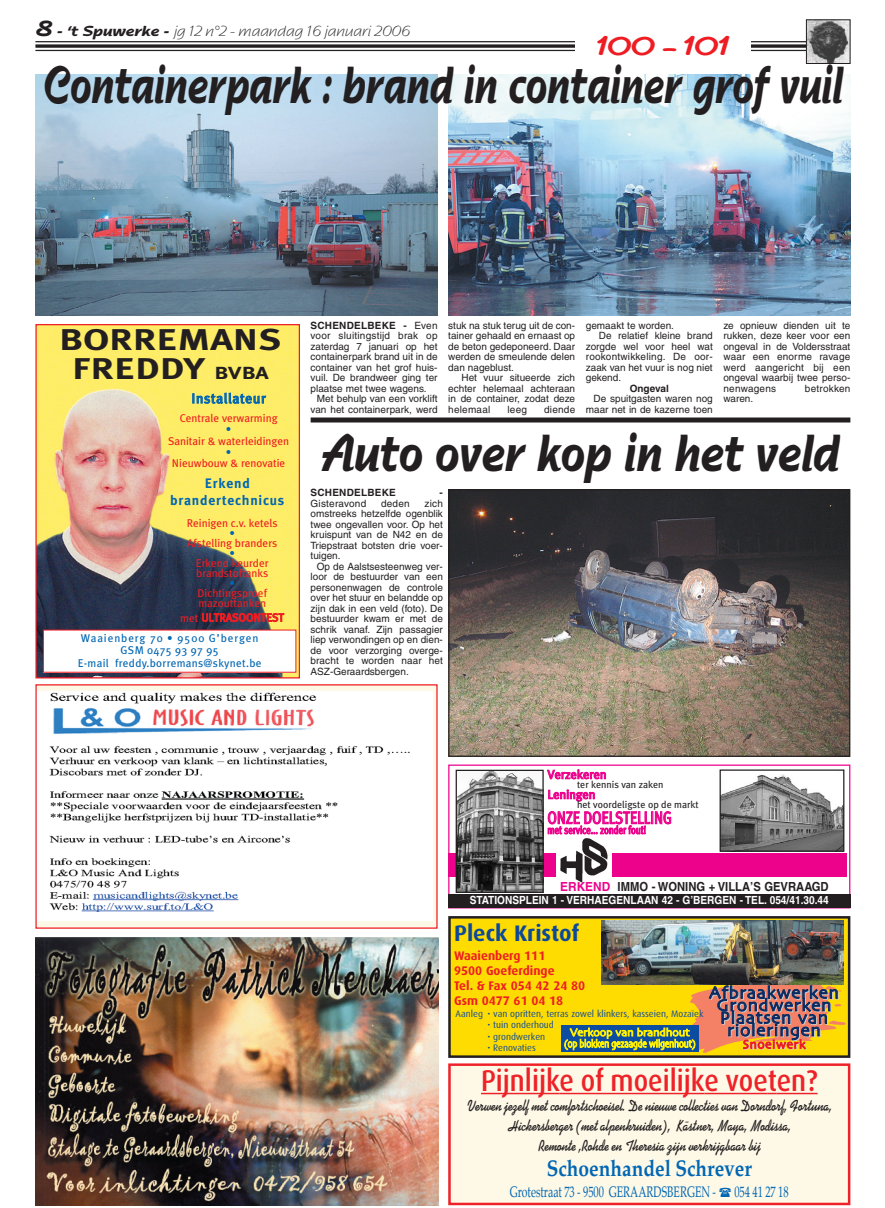
<style>
.page{position:relative;width:885px;height:1208px;background:#fff}
.page>*{position:absolute;margin:0;border:0;box-sizing:border-box;transform-origin:0 0}
.t1{font:700 53.75px "Nadianne";color:#231f20;scale:.66 1}
.t2{font:700 53.75px "Nadianne";color:#231f20;scale:.75 1}
.t3{font:500 30px "Dax";color:#ee2229;scale:.9 1}
.t4{font:700 30px/28.8px "Meta Plus";color:#231f20;text-align:center;scale:1.3 1}
.t5{font:30px "Cosmic";letter-spacing:-.06em;color:#ee1d23;scale:1.5 1}
.t6{font:700 22.5px "Palatino";color:#0166b3;scale:.85 1}
.t7{font:700 22.5px "Dax";color:#0d4999}
.t8{font:700 17.5px/20px "Swing";color:#231f20;text-align:center;scale:.8 1}
.t9{font:17.5px/12.5px "Skia";letter-spacing:.045em;color:#092a62;text-align:center}
.t10{font:17.5px "Meta Plus";color:#ed028c;scale:.8 1}
.t11{font:15px "Palatino";color:#0166b3;scale:.7 1}
.t12{font:15px "Nadianne";color:#231f20}
.t13{font:700 13.75px/16.5px "Meta Plus";letter-spacing:.055em;color:#0166b3;text-align:center}
.t14{font:13.75px "Meta Plus";letter-spacing:.05em;color:#0166b3}
.t15{font:700 12.5px/15px "Dax";color:#ee1e24}
.t16{font:700 12.5px "Helvetica";color:#231f20;scale:.9 1}
.t17{font:12.5px "Meta Plus";letter-spacing:-.005em;color:#ed028c}
.t18{font:12.5px "Skia";letter-spacing:.045em;color:#ee1d23}
.t19{font:11.25px/10px "Meta Plus";color:#ee1d23}
.t20{font:11.25px/12.5px "Meta Plus";letter-spacing:.025em;color:#0166b3;text-align:center}
.t21{font:700 11.25px "Helvetica";color:#fff;scale:.9 1}
.t22{font:11.25px/11.2px "Skia";color:#fff101;text-align:center}
.t23{font:11.25px "Meta Plus";color:#ed028c;scale:.8 1}
.t24{font:10px/10.5px "Helvetica";color:#231f20;text-align:justify}
.t25{font:10px "Helvetica";letter-spacing:.02em;color:#231f20}
.t26{font:10px "Meta Plus";color:#231f20}
.t27{font:700 10px "Helvetica";letter-spacing:.02em;color:#231f20}
.t28{font:700 10px "Helvetica";color:#231f20}
.t29{font:9.38px "Dax";color:#0d4999}
.s1{font-weight:700;font-size:22.5px}
.s2{font-weight:700}
.s3{font-size:17.5px}
.s4{color:#ed028c}
</style>
<div class="page">
<div style="left:448px;top:764px;width:402px;height:144px;border:1px solid #ed028c"></div>
<div style="left:448px;top:853px;width:399px;height:24px;background:#ed028c"></div>
<img style="left:458px;top:771px;width:84px;height:120px">
<div style="left:456px;top:769px;width:88px;height:124px;border:1px solid #231f20"></div>
<div style="left:556px;top:837px;width:56px;height:45px;background:#fff"></div>
<img style="left:560px;top:838px;width:48px;height:44px">
<img style="left:722px;top:774px;width:120px;height:75px">
<div style="left:720px;top:769px;width:124px;height:82px;border:1px solid #231f20"></div>
<div style="left:448px;top:894px;width:402px;height:14px;background:#231f20"></div>
<img style="left:35px;top:937px;width:403px;height:268px">
<div style="left:36px;top:685px;width:401px;height:243px;background:#fef9e7"></div>
<img style="left:37px;top:691px;width:395px;height:229px">
<div style="left:35px;top:684px;width:403px;height:244px;border:1px solid #ee1d23"></div>
<div style="left:449px;top:917px;width:400px;height:139px;background:#ffdc01"></div>
<div style="left:448px;top:916px;width:402px;height:141px;border:2px solid #231f20"></div>
<svg style="left:690px;top:978px;width:156px;height:75px"></svg>
<div style="left:561px;top:1025px;width:138px;height:26px;background:#0d4da1"></div>
<img style="left:602px;top:920px;width:241px;height:64px">
<img style="left:37px;top:326px;width:261px;height:350px">
<div style="left:35px;top:324px;width:265px;height:354px;border:1px solid #ee1d23"></div>
<div style="left:43px;top:630px;width:253px;height:42px;background:#fff"></div>
<div style="left:449px;top:1064px;width:400px;height:139px;background:#fef9e7"></div>
<hr style="left:481px;top:1092px;width:79px;height:2px;background:#ee2229">
<hr style="left:560px;top:1092px;width:35px;height:2px;background:#ee2229">
<hr style="left:595px;top:1092px;width:110px;height:2px;background:#ee2229">
<hr style="left:704px;top:1092px;width:35px;height:2px;background:#ee2229">
<hr style="left:739px;top:1092px;width:29px;height:2px;background:#ee2229">
<svg style="left:768px;top:1092px;width:9px;height:2px"></svg>
<hr style="left:777px;top:1092px;width:41px;height:2px;background:#ee2229">
<div style="left:448px;top:1063px;width:402px;height:142px;border:2px solid #ee2229"></div>
<hr style="left:35px;top:41px;width:815px;height:1px;background:#231f20">
<svg style="left:35px;top:44px;width:771px;height:4px;background:#474444"></svg>
<hr style="left:35px;top:50px;width:815px;height:1px;background:#231f20">
<img style="left:808px;top:21px;width:40px;height:41px">
<div style="left:806px;top:19px;width:44px;height:45px;border:1px solid #231f20"></div>
<div style="left:575px;top:27px;width:176px;height:37px;background:#fff"></div>
<img style="left:448px;top:74px;width:402px;height:241px">
<img style="left:450px;top:491px;width:398px;height:264px">
<div style="left:448px;top:489px;width:402px;height:268px;border:1px solid #231f20"></div>
<img style="left:35px;top:74px;width:403px;height:241px">
<div style="left:311px;top:417px;width:539px;height:5px;background:#231f20"></div>
<h3 class="t12" style="left:35px;top:23px;width:377px"><span class="s1">8</span> <span class="s2">- ‘t Spuwerke -</span> jg 12 n°2 - maandag 16 januari 2006</h3>
<h2 class="t5" style="left:596px;top:27px;width:92px">100 - 101</h2>
<h1 class="t1" style="left:43px;top:67px;width:1214px">Containerpark : brand in container grof vuil</h1>
<h2 class="t4" style="left:59px;top:327px;width:173px">BORREMANS<br>FREDDY <span class="s3">BVBA</span></h2>
<h3 class="t14" style="left:191px;top:393px;width:76px">Installateur</h3>
<p class="t19" style="left:180px;top:414px;width:99px">Centrale verwarming</p>
<p class="t20" style="left:226px;top:424px;width:7px">•</p>
<p class="t19" style="left:168px;top:436px;width:123px">Sanitair &amp; waterleidingen</p>
<p class="t20" style="left:226px;top:446px;width:7px">•</p>
<p class="t19" style="left:172px;top:459px;width:115px">Nieuwbouw &amp; renovatie</p>
<h3 class="t13" style="left:170px;top:476px;width:116px">Erkend brandertechnicus</h3>
<p class="t19" style="left:187px;top:518px;width:92px">Reinigen c.v. ketels</p>
<p class="t20" style="left:229px;top:527px;width:7px">•</p>
<p class="t19" style="left:187px;top:538px;width:92px">Afstelling branders</p>
<p class="t20" style="left:229px;top:547px;width:7px">•</p>
<p class="t19" style="left:196px;top:558px;width:74px">Erkend keurder brandstoftanks</p>
<p class="t20" style="left:229px;top:577px;width:7px">•</p>
<p class="t19" style="left:197px;top:588px;width:71px">Dichtingsproef mazouttanken</p>
<p class="t19" style="left:180px;top:613px;width:105px">met ULTRASOONTEST</p>
<p class="t20" style="left:78px;top:632px;width:185px">Waaienberg 70 • 9500 G’bergen<br>GSM 0475 93 97 95<br>E-mail freddy.borremans@skynet.be</p>
<p class="t24" style="left:311px;top:321px;width:128px"><span class="s2">SCHENDELBEKE -</span> Even voor sluitingstijd brak op zaterdag 7 januari op het containerpark brand uit in de container van het grof huis&shy;vuil. De brandweer ging ter plaatse met twee wagens.</p>
<p class="t24" style="left:311px;top:394px;width:128px;text-align:right">Met behulp van een vorklift van het containerpark, werd</p>
<p class="t24" style="left:448px;top:321px;width:128px">stuk na stuk terug uit de con&shy;tainer gehaald en ernaast op de beton gedeponeerd. Daar werden de smeulende delen dan nageblust.</p>
<p class="t24" style="left:448px;top:373px;width:128px;text-indent:13px">Het vuur situeerde zich echter helemaal achteraan in de container, zodat deze helemaal</p>
<p class="t24" style="left:507px;top:405px;width:21px">leeg</p>
<p class="t24" style="left:544px;top:405px;width:33px">diende</p>
<p class="t24" style="left:586px;top:321px;width:90px">gemaakt te worden.</p>
<p class="t24" style="left:599px;top:331px;width:115px">De relatief kleine brand</p>
<p class="t24" style="left:586px;top:342px;width:128px">zorgde wel voor heel wat</p>
<p class="t25" style="left:586px;top:353px;width:128px">rookontwikkeling. De oor-</p>
<p class="t24" style="left:586px;top:363px;width:128px">zaak van het vuur is nog niet</p>
<p class="t24" style="left:586px;top:373px;width:37px">gekend.</p>
<p class="t28" style="left:630px;top:384px;width:41px">Ongeval</p>
<p class="t24" style="left:586px;top:394px;width:128px;text-align:right">De spuitgasten waren nog maar net in de kazerne toen</p>
<p class="t24" style="left:723px;top:321px;width:129px">ze opnieuw dienden uit te rukken, deze keer voor een ongeval in de Voldersstraat waar een enorme ravage werd aangericht bij een ongeval waarbij twee perso&shy;nenwagens</p>
<p class="t25" style="left:805px;top:384px;width:47px">betrokken</p>
<p class="t24" style="left:723px;top:394px;width:31px">waren.</p>
<h1 class="t2" style="left:321px;top:435px;width:694px">Auto over kop in het veld</h1>
<p class="t27" style="left:311px;top:489px;width:87px">SCHENDELBEKE</p>
<p class="t27" style="left:440px;top:489px;width:5px">-</p>
<p class="t25" style="left:311px;top:499px;width:57px">Gisteravond</p>
<p class="t24" style="left:381px;top:499px;width:30px">deden</p>
<p class="t24" style="left:311px;top:499px;width:134px;text-indent:114px">zich omstreeks hetzelfde ogenblik twee ongevallen voor. Op het kruispunt van de N42 en de Triepstraat botsten drie voer&shy;tuigen.</p>
<p class="t24" style="left:311px;top:562px;width:134px;text-indent:6px">Op de Aalstsesteenweg ver&shy;loor de bestuurder van een personenwagen de controle over het stuur en belandde op zijn dak in een veld (foto). De bestuurder kwam er met de schrik vanaf. Zijn passagier liep verwondingen op en dien&shy;de voor verzorging overge&shy;bracht te worden naar het ASZ-Geraardsbergen.</p>
<p class="t17" style="left:548px;top:769px;width:61px">Verzekeren</p>
<p class="t26" style="left:577px;top:780px;width:88px">ter kennis van zaken</p>
<p class="t17" style="left:548px;top:789px;width:49px">Leningen</p>
<p class="t26" style="left:577px;top:800px;width:123px">het voordeligste op de markt</p>
<h3 class="t10" style="left:548px;top:811px;width:157px">ONZE DOELSTELLING</h3>
<p class="t23" style="left:547px;top:825px;width:125px">met service... zonder fout!</p>
<p class="t16" style="left:560px;top:882px;width:300px"><span class="s4">ERKEND</span> IMMO - WONING + VILLA’S GEVRAAGD</p>
<p class="t21" style="left:470px;top:895px;width:400px">STATIONSPLEIN 1 - VERHAEGENLAAN 42 - G’BERGEN - TEL. 054/41.30.44</p>
<h3 class="t7" style="left:454px;top:923px;width:127px">Pleck Kristof</h3>
<p class="t15" style="left:454px;top:948px;width:133px">Waaienberg 111<br>9500 Goeferdinge<br>Tel. &amp; Fax 054 42 24 80<br>Gsm 0477 61 04 18</p>
<p class="t29" style="left:456px;top:1009px;width:250px">Aanleg • van opritten, terras zowel klinkers, kasseien, Mozaïek</p>
<p class="t29" style="left:487px;top:1021px;width:68px">• tuin onderhoud</p>
<p class="t29" style="left:487px;top:1032px;width:59px">• grondwerken</p>
<p class="t29" style="left:487px;top:1043px;width:50px">• Renovaties</p>
<h3 class="t9" style="left:709px;top:987px;width:131px">Afbraakwerken<br>Grondwerken<br>Plaatsen van rioleringen</h3>
<p class="t18" style="left:743px;top:1039px;width:64px">Snoeiwerk</p>
<p class="t22" style="left:564px;top:1027px;width:133px">Verkoop van brandhout (op blokken gezaagde wilgenhout)</p>
<h2 class="t3" style="left:481px;top:1067px;width:375px">Pijnlijke of moeilijke voeten?</h2>
<h3 class="t8" style="left:467px;top:1096px;width:458px">Verwen jezelf met comfortschoeisel. De nieuwe collecties van Dorndorf, Fortuna,<br>Hickersberger (met alpenkruiden), Kästner, Maya, Modissa,<br>Remonte ,Rohde en Theresia zijn verkrijgbaar bij</h3>
<h3 class="t6" style="left:547px;top:1157px;width:243px">Schoenhandel Schrever</h3>
<h3 class="t11" style="left:510px;top:1185px;width:400px">Grotestraat 73 - 9500 GERAARDSBERGEN - 054 41 27 18</h3>
</div>
